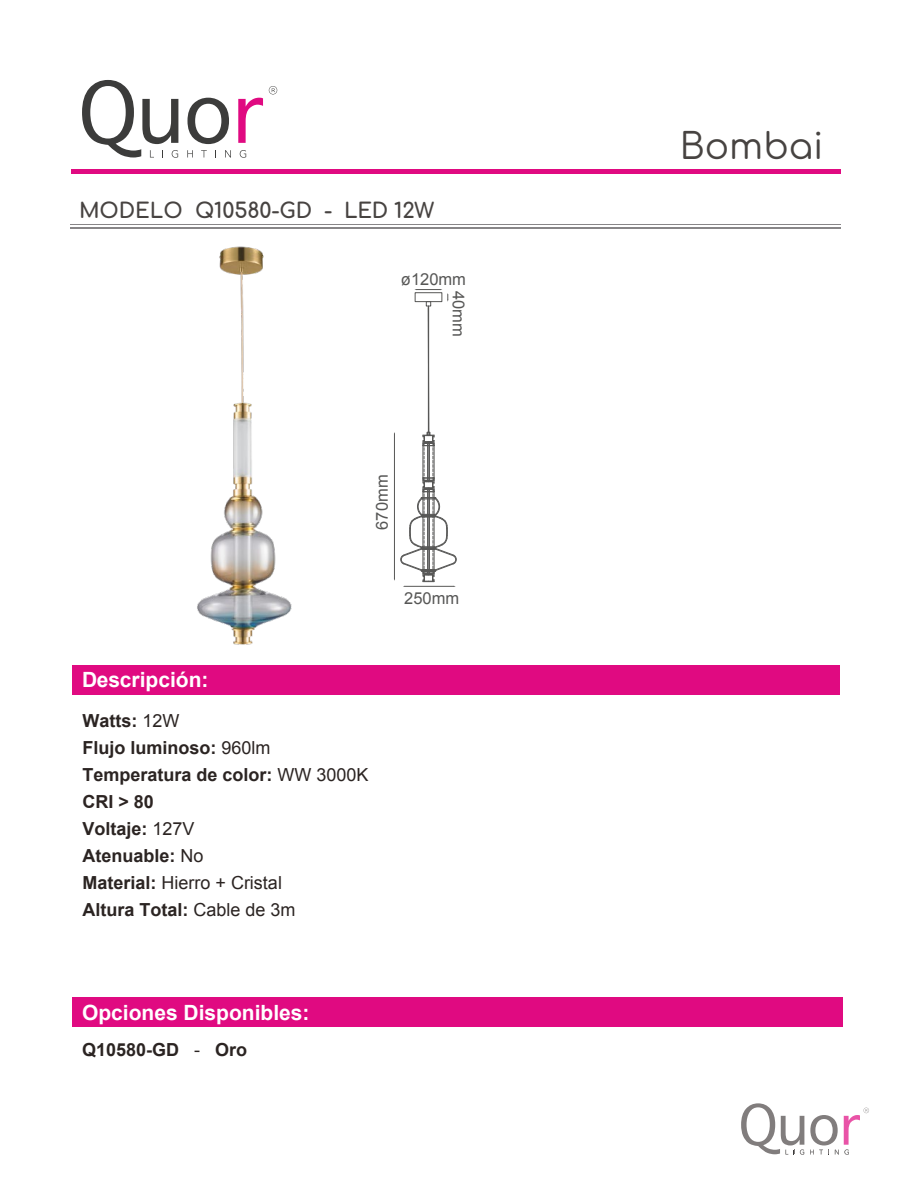
<style>
.page{position:relative;width:918px;height:1188px;background:#fff}
.page>*{position:absolute;margin:0;border:0;box-sizing:border-box;transform-origin:0 0}
.t1{font:36px "Comfortaa";color:#474341}
.t2{font:700 21px "Arial";color:#fff}
.t3{font:700 21px "Comfortaa";letter-spacing:-.005em;color:#474341}
.t4{font:700 18px/27px "Arial";color:#2b2422}
.t5{font:16.5px "Arial";color:#575756}
.s1{font-weight:400}
.s2{color:#2c2422}
</style>
<div class="page">
<div style="left:71px;top:169px;width:770px;height:5px;background:#e00a81"></div>
<hr style="left:71px;top:227px;width:770px;height:2px;background:#888688">
<hr style="left:71px;top:225px;width:770px;height:1px;background:#888688">
<div style="left:72px;top:665px;width:768px;height:29px;background:#e00a81"></div>
<svg style="left:238px;top:98px;width:25px;height:45px"></svg>
<svg style="left:187px;top:98px;width:42px;height:46px"></svg>
<svg style="left:82px;top:80px;width:96px;height:78px"></svg>
<svg style="left:187px;top:150px;width:6px;height:8px"></svg>
<svg style="left:201px;top:150px;width:6px;height:7px"></svg>
<svg style="left:225px;top:150px;width:6px;height:8px"></svg>
<svg style="left:240px;top:150px;width:6px;height:8px"></svg>
<svg style="left:269px;top:86px;width:8px;height:8px"></svg>
<div style="left:72px;top:998px;width:771px;height:29px;background:#e00a81"></div>
<svg style="left:741px;top:1103px;width:63px;height:52px"></svg>
<svg style="left:810px;top:1108px;width:59px;height:47px"></svg>
<div style="left:428px;top:306px;width:1px;height:127px;border:1px solid #575756"></div>
<div style="left:428px;top:307px;width:1px;height:126px;border:1px solid #575756"></div>
<svg style="left:414px;top:289px;width:35px;height:17px"></svg>
<svg style="left:394px;top:432px;width:63px;height:155px"></svg>
<img style="left:145px;top:224px;width:199px;height:421px">
<p class="t3" style="left:79px;top:192px;width:357px">MODELO Q10580-GD - LED 12W</p>
<p class="t5" style="left:401px;top:268px;width:67px">ø120mm</p>
<p class="t5" style="left:469px;top:291px;width:47px;rotate:90deg">40mm</p>
<p class="t5" style="left:371px;top:530px;width:57px;rotate:-90deg">670mm</p>
<p class="t5" style="left:404px;top:587px;width:57px">250mm</p>
<p class="t2" style="left:82px;top:666px;width:128px">Descripción:</p>
<p class="t4" style="left:82px;top:707px;width:288px">Watts: <span class="s1">12W<br></span>Flujo luminoso: <span class="s1">960lm<br></span>Temperatura de color: <span class="s1">WW 3000K<br></span><span class="s2">CRI &gt; 80<br></span>Voltaje: <span class="s1">127V<br></span>Atenuable: <span class="s1">No<br></span>Material: <span class="s1">Hierro + Cristal<br></span>Altura Total: <span class="s1">Cable de 3m</span></p>
<p class="t2" style="left:82px;top:999px;width:229px">Opciones Disponibles:</p>
<p class="t4" style="left:82px;top:1036px;width:167px">Q10580-GD <span class="s1">-</span> Oro</p>
<h1 class="t1" style="left:680px;top:113px;width:145px">Bombai</h1>
</div>
